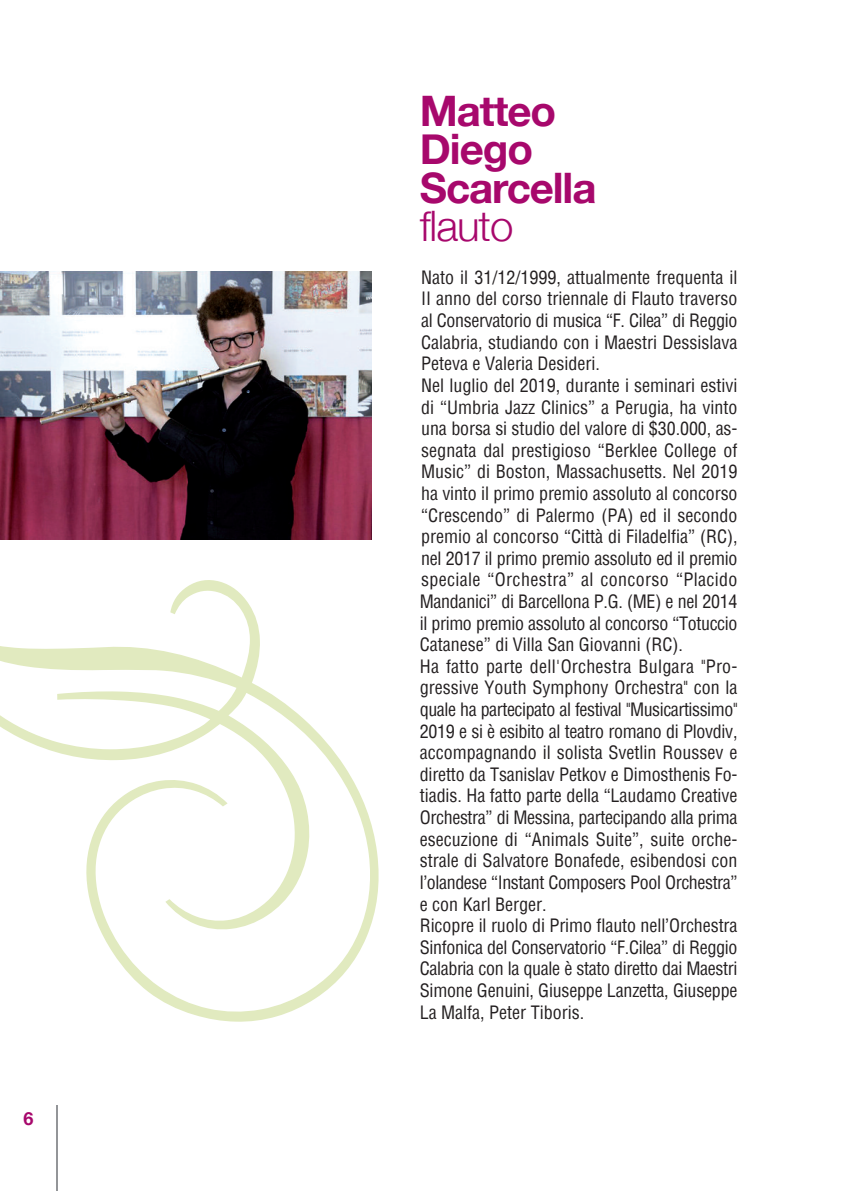
<style>
.page{position:relative;width:851px;height:1191px;background:#fff}
.page>*{position:absolute;margin:0;border:0;box-sizing:border-box;transform-origin:0 0}
.t1{font:700 42px/38.4px "Helvetica Neue";letter-spacing:-.025em;color:#a7086c}
.t2{font:300 42px "Helvetica Neue";letter-spacing:-.025em;color:#a7086c}
.t3{font:condensed 18px/21.6px "Helvetica";color:#231f20}
.t4{font:700 18px "Helvetica Neue";color:#a7086c}
</style>
<div class="page">
<hr style="left:850px;top:0;width:1px;height:1191px;background:#231f20">
<hr style="left:56px;top:1106px;width:1px;height:85px;background:#939598">
<img style="left:0;top:271px;width:371px;height:202px">
<svg style="left:0;top:473px;width:372px;height:67px;background:#5e1b32"></svg>
<p class="t4" style="left:23px;top:1108px;width:12px">6</p>
<h1 class="t1" style="left:419px;top:91px;width:178px">Matteo<br>Diego<br>Scarcella</h1>
<h1 class="t2" style="left:419px;top:201px;width:95px">flauto</h1>
<p class="t3" style="left:419px;top:266px;width:319px">Nato il 31/12/1999, attualmente frequenta il II anno del corso triennale di Flauto traverso al Conservatorio di musica “F. Cilea” di Reggio Calabria, studiando con i Maestri Dessislava Peteva e Valeria Desideri.<br>Nel luglio del 2019, durante i seminari estivi di “Umbria Jazz Clinics” a Perugia, ha vinto una borsa si studio del valore di $30.000, as&shy;segnata dal prestigioso “Berklee College of Music” di Boston, Massachusetts. Nel 2019 ha vinto il primo premio assoluto al concorso “Crescendo” di Palermo (PA) ed il secondo premio al concorso “Città di Filadelfia” (RC), nel 2017 il primo premio assoluto ed il premio speciale “Orchestra” al concorso “Placido Mandanici” di Barcellona P.G. (ME) e nel 2014 il primo premio assoluto al concorso “Totuccio Catanese” di Villa San Giovanni (RC).<br>Ha fatto parte dell'Orchestra Bulgara "Pro&shy;gressive Youth Symphony Orchestra" con la quale ha partecipato al festival "Musicartissimo" 2019 e si è esibito al teatro romano di Plovdiv, accompagnando il solista Svetlin Roussev e diretto da Tsanislav Petkov e Dimosthenis Fo&shy;tiadis. Ha fatto parte della “Laudamo Creative Orchestra” di Messina, partecipando alla prima esecuzione di “Animals Suite”, suite orche&shy;strale di Salvatore Bonafede, esibendosi con l’olandese “Instant Composers Pool Orchestra” e con Karl Berger.<br>Ricopre il ruolo di Primo flauto nell’Orchestra Sinfonica del Conservatorio “F.Cilea” di Reggio Calabria con la quale è stato diretto dai Maestri Simone Genuini, Giuseppe Lanzetta, Giuseppe La Malfa, Peter Tiboris.</p>
</div>
